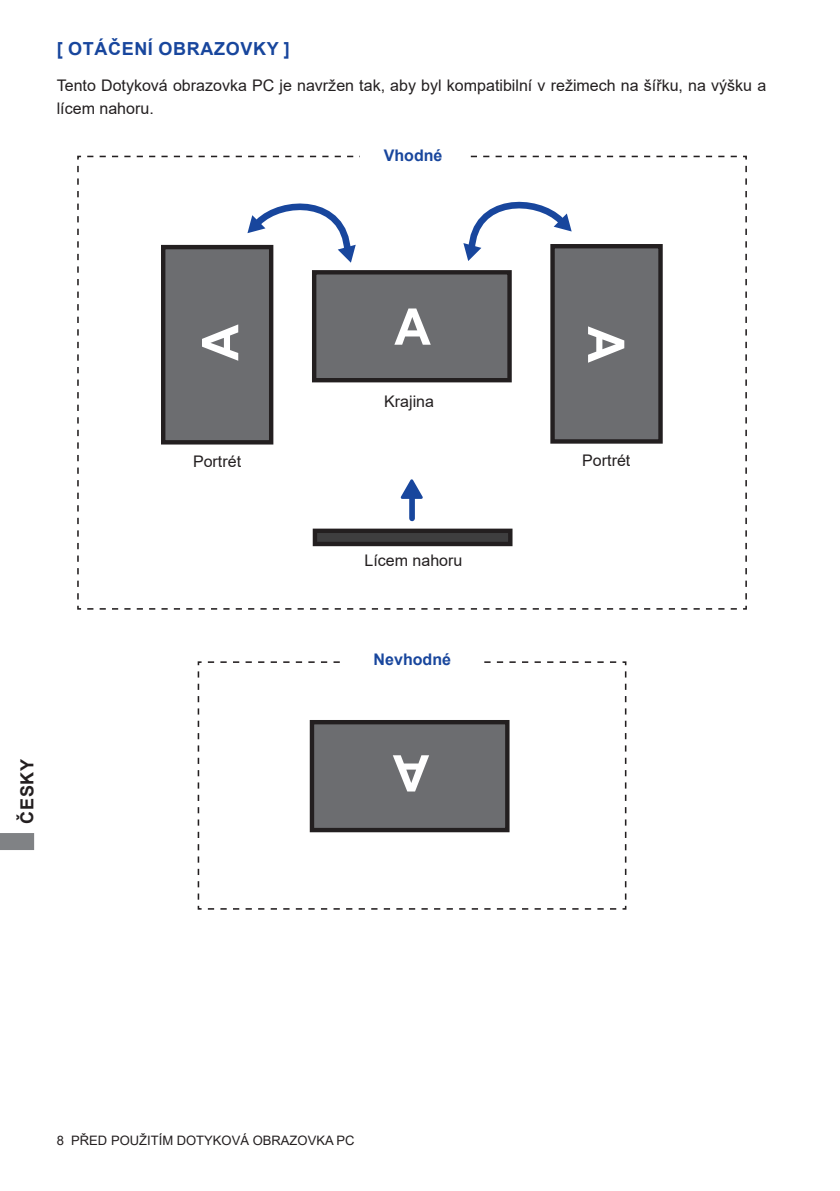
<style>
.page{position:relative;width:840px;height:1191px;background:#fff}
.page>*{position:absolute;margin:0;border:0;box-sizing:border-box;transform-origin:0 0}
.t1{font:700 50.6px "Arial";color:#fff}
.t2{font:700 18px "Arial";letter-spacing:.035em;color:#18469d}
.t3{font:700 18px "Arial";letter-spacing:.035em;color:#231f20}
.t4{font:16px/22.6px "Arial";color:#231f20}
.t5{font:700 16px "Arial";color:#18469d}
.t6{font:13px "Arial";color:#231f20}
</style>
<div class="page">
<svg style="left:0;top:833px;width:34px;height:17px"></svg>
<svg style="left:77px;top:155px;width:670px;height:455px"></svg>
<div style="left:314px;top:272px;width:195px;height:108px;background:#6c6d70"></div>
<div style="left:312px;top:270px;width:199px;height:112px;border:4px solid #231f20"></div>
<div style="left:552px;top:246px;width:108px;height:195px;background:#6c6d70"></div>
<div style="left:550px;top:244px;width:112px;height:199px;border:4px solid #231f20"></div>
<div style="left:359px;top:147px;width:107px;height:21px;background:#fff"></div>
<div style="left:163px;top:247px;width:108px;height:195px;background:#6c6d70"></div>
<div style="left:161px;top:245px;width:112px;height:199px;border:4px solid #231f20"></div>
<div style="left:315px;top:531px;width:195px;height:13px;background:#3e3e3f"></div>
<div style="left:312px;top:528px;width:200px;height:18px;border:4px solid #231f20"></div>
<svg style="left:397px;top:475px;width:28px;height:26px"></svg>
<div style="left:409px;top:497px;width:5px;height:21px;background:#18469d"></div>
<svg style="left:247px;top:202px;width:108px;height:61px"></svg>
<svg style="left:463px;top:202px;width:108px;height:59px"></svg>
<svg style="left:197px;top:661px;width:430px;height:249px"></svg>
<div style="left:312px;top:722px;width:195px;height:108px;background:#6c6d70"></div>
<div style="left:309px;top:720px;width:200px;height:112px;border:4px solid #231f20"></div>
<div style="left:346px;top:651px;width:132px;height:21px;background:#fff"></div>
<p class="t2" style="left:57px;top:36px;width:234px">[ OTÁČENÍ OBRAZOVKY ]</p>
<p class="t4" style="left:57px;top:74px;width:710px">Tento Dotyková obrazovka PC je navržen tak, aby byl kompatibilní v režimech na šířku, na výšku a lícem nahoru.</p>
<p class="t5" style="left:383px;top:144px;width:60px">Vhodné</p>
<p class="t3" style="left:14px;top:823px;width:66px;rotate:-90deg">ČESKY</p>
<h1 class="t1" style="left:185px;top:361px;width:38px;rotate:-90deg">A</h1>
<p class="t4" style="left:193px;top:450px;width:50px">Portrét</p>
<h1 class="t1" style="left:394px;top:291px;width:38px">A</h1>
<p class="t4" style="left:384px;top:390px;width:51px">Krajina</p>
<p class="t4" style="left:364px;top:548px;width:99px">Lícem nahoru</p>
<p class="t5" style="left:373px;top:648px;width:79px">Nevhodné</p>
<h1 class="t1" style="left:429px;top:808px;width:38px;rotate:-180deg">A</h1>
<h1 class="t1" style="left:641px;top:326px;width:38px;rotate:90deg">A</h1>
<p class="t4" style="left:582px;top:449px;width:50px">Portrét</p>
<p class="t6" style="left:57px;top:1131px;width:299px">8 PŘED POUŽITÍM DOTYKOVÁ OBRAZOVKA PC</p>
</div>
